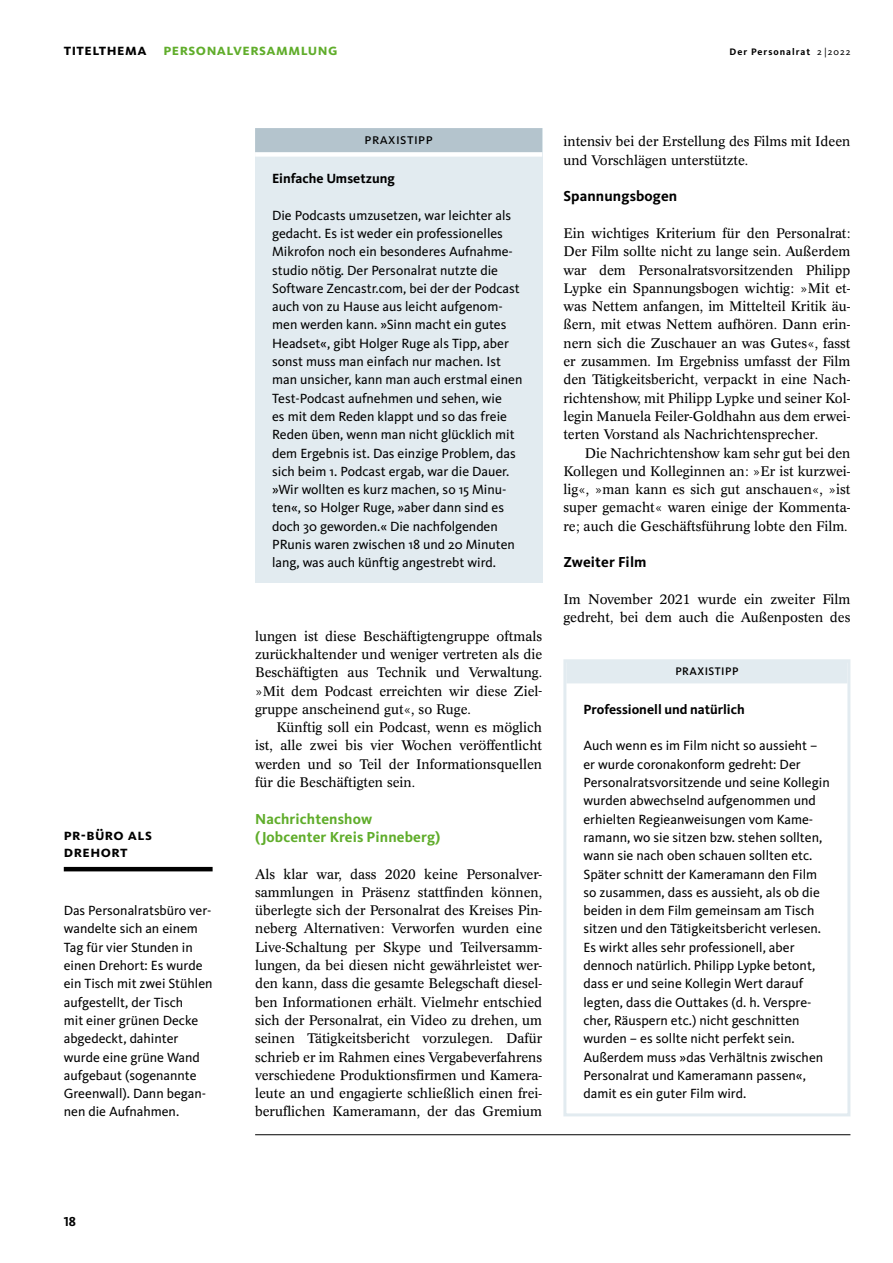
<style>
.page{position:relative;width:893px;height:1263px;background:#fff}
.page>*{position:absolute;margin:0;border:0;box-sizing:border-box;transform-origin:0 0}
.t1{font:700 15.75px/16.5px "Kievit Pro";letter-spacing:.03em;color:#000}
.t2{font:700 15.75px "Kievit Pro";letter-spacing:.03em;color:#60ad2b}
.t3{font:700 15px/18.3px "Kievit Pro";letter-spacing:.01em;color:#60ad2b}
.t4{font:700 15px "Kievit Pro";letter-spacing:.01em;color:#000}
.t5{font:15px "Kievit Pro";letter-spacing:.03em;color:#000}
.t6{font:13.8px/18.3px "Kievit Pro";color:#000}
.t7{font:700 13.8px "Kievit Pro";color:#000}
.t8{font:13.65px/18.3px "Concorde Pro";color:#000;text-align:justify}
.t9{font:700 13.5px "Kievit Pro";color:#000}
.t10{font:500 11.4px "Kievit OT";letter-spacing:.04em;color:#000}
.t11{font:700 9.75px "Kievit Pro";letter-spacing:.1em;color:#000}
.s1{font-weight:400}
</style>
<div class="page">
<hr style="left:255px;top:1134px;width:595px;height:1px;background:#000">
<hr style="left:64px;top:867px;width:149px;height:4px;background:#000">
<div style="left:255px;top:128px;width:287px;height:454px;background:#e2ebf0"></div>
<div style="left:255px;top:152px;width:287px;height:5px;background:#fff"></div>
<div style="left:255px;top:128px;width:287px;height:24px;background:#b4c4cd"></div>
<div style="left:566px;top:660px;width:281px;height:23px;background:#e2ebf0"></div>
<div style="left:563px;top:659px;width:287px;height:457px;border:3px solid #e2ebf0"></div>
<p class="t1" style="left:64px;top:41px;width:80px">Titelthema</p>
<p class="t2" style="left:163px;top:40px;width:174px">pe rsonalversammlung</p>
<p class="t11" style="left:729px;top:46px;width:122px">Der Personalrat <span class="s1">2 |2022</span></p>
<p class="t1" style="left:64px;top:827px;width:90px">PR-Büro als -Drehort</p>
<p class="t6" style="left:64px;top:901px;width:150px">Das Personalratsbüro ver&shy;wandelte sich an einem<br>Tag für vier Stunden in einen Drehort: Es wurde ein Tisch mit zwei Stühlen aufgestellt, der Tisch<br>mit einer grünen Decke abgedeckt, dahinter wurde eine grüne Wand aufgebaut (sogenannte<br>Greenwall). Dann began&shy;nen die Aufnahmen.</p>
<p class="t9" style="left:64px;top:1214px;width:14px">18</p>
<p class="t5" style="left:364px;top:130px;width:70px">Praxistipp</p>
<p class="t7" style="left:272px;top:170px;width:124px">Einfache Umsetzung</p>
<p class="t6" style="left:272px;top:206px;width:252px">Die Podcasts umzusetzen, war leichter als gedacht. Es ist weder ein professionelles Mikrofon noch ein besonderes Aufnahme&shy;studio nötig. Der Personalrat nutzte die Software Zencastr.com, bei der der Podcast auch von zu Hause aus leicht aufgenom&shy;men werden kann. »Sinn macht ein gutes Headset«, gibt Holger Ruge als Tipp, aber sonst muss man einfach nur machen. Ist man unsicher, kann man auch erstmal einen Test-Podcast aufnehmen und sehen, wie<br>es mit dem Reden klappt und so das freie Reden üben, wenn man nicht glücklich mit dem Ergebnis ist. Das einzige Problem, das sich beim 1. Podcast ergab, war die Dauer. »Wir wollten es kurz machen, so 15 Minu&shy;ten«, so Holger Ruge, »aber dann sind es doch 30 geworden.« Die nachfolgenden PRunis waren zwischen 18 und 20 Minuten lang, was auch künftig angestrebt wird.</p>
<p class="t8" style="left:255px;top:627px;width:289px">lungen ist diese Beschäftigtengruppe oftmals zurückhaltender und weniger vertreten als die Beschäftigten aus Technik und Verwaltung. »Mit dem Podcast erreichten wir diese Ziel&shy;gruppe anscheinend gut«, so Ruge.</p>
<p class="t8" style="left:255px;top:718px;width:289px;text-indent:21px">Künftig soll ein Podcast, wenn es möglich ist, alle zwei bis vier Wochen veröffentlicht werden und so Teil der Informationsquellen für die Beschäftigten sein.</p>
<p class="t3" style="left:255px;top:809px;width:187px">Nachrichtenshow (Jobcenter Kreis Pinneberg)</p>
<p class="t8" style="left:255px;top:865px;width:289px">Als klar war, dass 2020 keine Personalver&shy;sammlungen in Präsenz stattfinden können, überlegte sich der Personalrat des Kreises Pin&shy;neberg Alternativen: Verworfen wurden eine Live-Schaltung per Skype und Teilversamm&shy;lungen, da bei diesen nicht gewährleistet wer&shy;den kann, dass die gesamte Belegschaft diesel&shy;ben Informationen erhält. Vielmehr entschied sich der Personalrat, ein Video zu drehen, um seinen Tätigkeitsbericht vorzulegen. Dafür schrieb er im Rahmen eines Vergabeverfahrens verschiedene Produktionsfirmen und Kamera&shy;leute an und engagierte schließlich einen frei&shy;beruflichen Kameramann, der das Gremium</p>
<p class="t8" style="left:563px;top:133px;width:289px">intensiv bei der Erstellung des Films mit Ideen und Vorschlägen unterstützte.</p>
<p class="t4" style="left:563px;top:187px;width:115px">Spannungsbogen</p>
<p class="t8" style="left:563px;top:224px;width:289px">Ein wichtiges Kriterium für den Personalrat:<br>Der Film sollte nicht zu lange sein. Außerdem war dem Personalratsvorsitzenden Philipp Lypke ein Spannungsbogen wichtig: »Mit et&shy;was Nettem anfangen, im Mittelteil Kritik äu&shy;ßern, mit etwas Nettem aufhören. Dann erin&shy;nern sich die Zuschauer an was Gutes«, fasst er zusammen. Im Ergebniss umfasst der Film den Tätigkeitsbericht, verpackt in eine Nach&shy;richtenshow, mit Philipp Lypke und seiner Kol&shy;legin Manuela Feiler-Goldhahn aus dem erwei&shy;terten Vorstand als Nachrichtensprecher.</p>
<p class="t8" style="left:563px;top:444px;width:289px;text-indent:21px">Die Nachrichtenshow kam sehr gut bei den Kollegen und Kolleginnen an: »Er ist kurzwei&shy;lig«, »man kann es sich gut anschauen«, »ist super gemacht« waren einige der Kommenta&shy;re; auch die Geschäftsführung lobte den Film.</p>
<p class="t4" style="left:563px;top:553px;width:85px">Zweiter Film</p>
<p class="t8" style="left:563px;top:590px;width:289px">Im November 2021 wurde ein zweiter Film gedreht, bei dem auch die Außenposten des</p>
<p class="t10" style="left:675px;top:664px;width:65px">PRAXISTIPP</p>
<p class="t7" style="left:583px;top:701px;width:163px">Professionell und natürlich</p>
<p class="t6" style="left:583px;top:736px;width:248px">Auch wenn es im Film nicht so aussieht – er wurde coronakonform gedreht: Der Personalratsvorsitzende und seine Kollegin wurden abwechselnd aufgenommen und erhielten Regieanweisungen vom Kame&shy;ramann, wo sie sitzen bzw. stehen sollten, wann sie nach oben schauen sollten etc.<br>Später schnitt der Kameramann den Film so zusammen, dass es aussieht, als ob die beiden in dem Film gemeinsam am Tisch sitzen und den Tätigkeitsbericht verlesen.<br>Es wirkt alles sehr professionell, aber dennoch natürlich. Philipp Lypke betont, dass er und seine Kollegin Wert darauf legten, dass die Outtakes (d. h. Verspre&shy;cher, Räuspern etc.) nicht geschnitten wurden – es sollte nicht perfekt sein.<br>Außerdem muss »das Verhältnis zwischen Personalrat und Kameramann passen«, damit es ein guter Film wird.</p>
</div>
